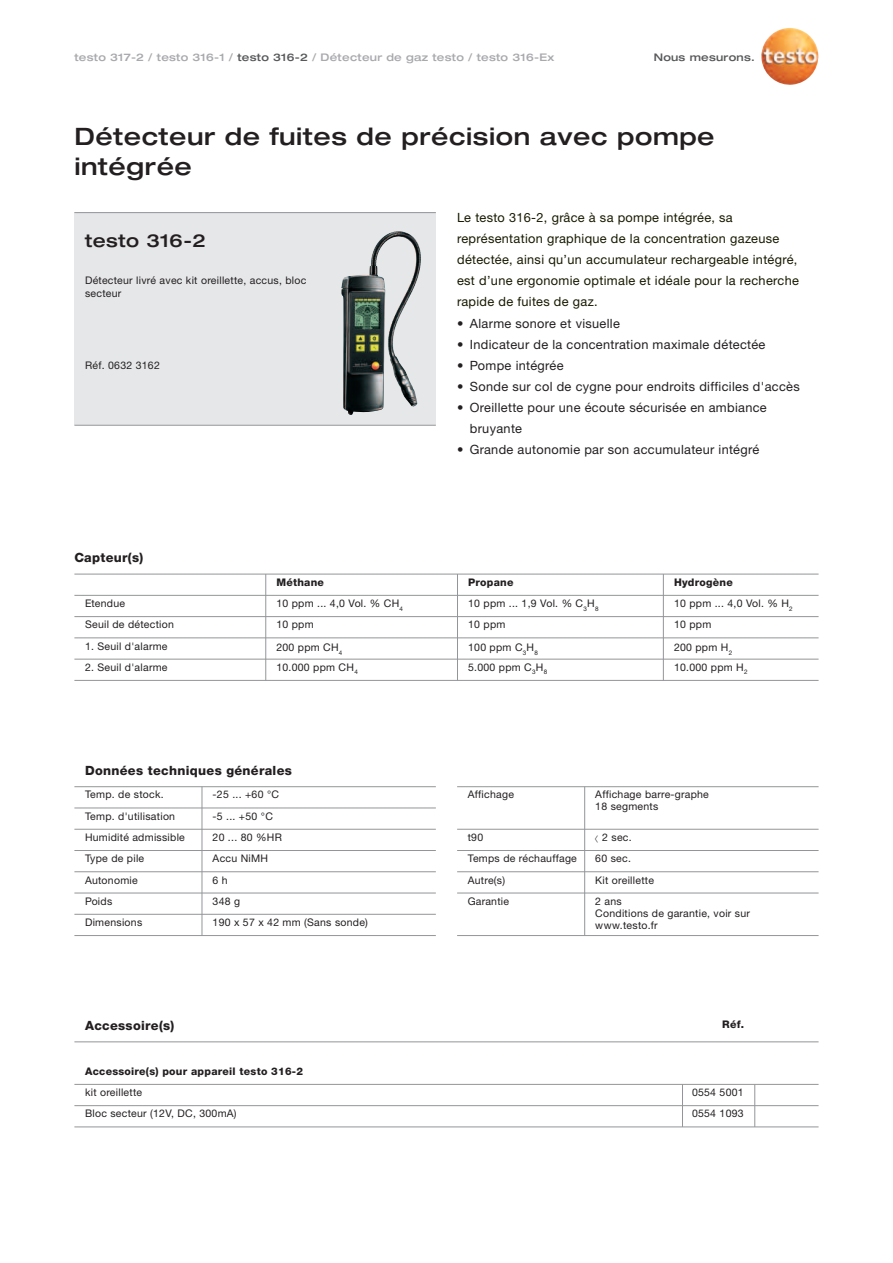
<style>
.page{position:relative;width:893px;height:1263px;background:#fff}
.page>*{position:absolute;margin:0;border:0;box-sizing:border-box;transform-origin:0 0}
.t1{font:500 expanded 24px/30px "Helvetica Neue LT Com";letter-spacing:.025em;color:#231f20}
.t2{font:500 expanded 18px "Helvetica Neue LT Com";letter-spacing:.025em;color:#231f20}
.t3{font:12.75px/21px "Helvetica Neue LTW1 G";letter-spacing:.025em;color:#231f20}
.t4{font:12.75px/21px "Helvetica Neue LTW1 G";letter-spacing:.025em;color:#191a00}
.t5{font:800 12.75px "Helvetica Neue LTW1 G";letter-spacing:.025em;color:#231f20}
.t6{font:10.5px/12px "Helvetica Neue LTW1 G";letter-spacing:.025em;color:#231f20}
.t7{font:500 expanded 10.5px "Helvetica Neue LT Com";letter-spacing:.025em;color:#a8a9ad}
.t8{font:800 10.5px "Helvetica Neue LTW1 G";letter-spacing:.025em;color:#231f20}
.t9{font:500 expanded 10.5px "Helvetica Neue LT Com";letter-spacing:.025em;color:#57585a}
.s1{color:#57585a}
.s2{font-weight:800}
</style>
<div class="page">
<div style="left:74px;top:213px;width:362px;height:212px;background:#e6e7e9"></div>
<hr style="left:74px;top:212px;width:362px;height:1px;background:#939598">
<hr style="left:74px;top:425px;width:362px;height:1px;background:#939598">
<img style="left:341px;top:231px;width:79px;height:182px">
<img style="left:761px;top:28px;width:57px;height:57px">
<hr style="left:74px;top:786px;width:362px;height:1px;background:#939598">
<hr style="left:457px;top:786px;width:362px;height:1px;background:#939598">
<hr style="left:74px;top:807px;width:362px;height:1px;background:#939598">
<hr style="left:74px;top:829px;width:362px;height:1px;background:#939598">
<hr style="left:74px;top:850px;width:362px;height:1px;background:#939598">
<hr style="left:74px;top:871px;width:362px;height:1px;background:#939598">
<hr style="left:74px;top:893px;width:362px;height:1px;background:#939598">
<hr style="left:74px;top:914px;width:362px;height:1px;background:#939598">
<hr style="left:74px;top:935px;width:362px;height:1px;background:#939598">
<hr style="left:457px;top:829px;width:362px;height:1px;background:#939598">
<hr style="left:457px;top:850px;width:362px;height:1px;background:#939598">
<hr style="left:457px;top:871px;width:362px;height:1px;background:#939598">
<hr style="left:457px;top:893px;width:362px;height:1px;background:#939598">
<hr style="left:457px;top:935px;width:362px;height:1px;background:#939598">
<hr style="left:202px;top:787px;width:1px;height:148px;background:#939598">
<hr style="left:584px;top:787px;width:1px;height:148px;background:#939598">
<hr style="left:74px;top:574px;width:745px;height:1px;background:#939598">
<hr style="left:74px;top:595px;width:745px;height:1px;background:#939598">
<hr style="left:74px;top:616px;width:745px;height:1px;background:#939598">
<hr style="left:74px;top:637px;width:745px;height:1px;background:#939598">
<hr style="left:74px;top:659px;width:745px;height:1px;background:#939598">
<hr style="left:74px;top:680px;width:745px;height:1px;background:#939598">
<hr style="left:265px;top:574px;width:1px;height:106px;background:#939598">
<hr style="left:457px;top:574px;width:1px;height:106px;background:#939598">
<hr style="left:663px;top:574px;width:1px;height:106px;background:#939598">
<hr style="left:74px;top:1041px;width:745px;height:1px;background:#939598">
<hr style="left:74px;top:1084px;width:745px;height:1px;background:#939598">
<hr style="left:74px;top:1105px;width:745px;height:1px;background:#939598">
<hr style="left:74px;top:1126px;width:745px;height:1px;background:#939598">
<svg style="left:682px;top:1085px;width:1px;height:41px"></svg>
<svg style="left:754px;top:1085px;width:1px;height:42px"></svg>
<p class="t7" style="left:74px;top:50px;width:481px">testo 317-2 / testo 316-1 / <span class="s1">testo 316-2</span> / Détecteur de gaz testo / testo 316-Ex</p>
<p class="t9" style="left:654px;top:50px;width:103px">Nous mesurons.</p>
<h1 class="t1" style="left:74px;top:120px;width:642px">Détecteur de fuites de précision avec pompe intégrée</h1>
<h2 class="t2" style="left:85px;top:229px;width:122px">testo 316-2</h2>
<p class="t6" style="left:85px;top:274px;width:223px;line-height:13.5px">Détecteur livré avec kit oreillette, accus, bloc secteur</p>
<p class="t6" style="left:85px;top:360px;width:76px">Réf. 0632 3162</p>
<p class="t5" style="left:74px;top:553px;width:70px">Capteur(s)</p>
<p class="t4" style="left:457px;top:208px;width:343px">Le testo 316-2, grâce à sa pompe intégrée, sa représentation graphique de la concentration gazeuse détectée, ainsi qu’un accumulateur rechargeable intégré, est d’une ergonomie optimale et idéale pour la recherche rapide de fuites de gaz.</p>
<p class="t3" style="left:457px;top:314px;width:164px">• Alarme sonore et visuelle</p>
<p class="t3" style="left:457px;top:335px;width:310px">• Indicateur de la concentration maximale détectée</p>
<p class="t3" style="left:457px;top:356px;width:108px">• Pompe intégrée</p>
<p class="t3" style="left:457px;top:377px;width:344px">• Sonde sur col de cygne pour endroits difficiles d'accès</p>
<p class="t3" style="left:470px;top:398px;width:298px;text-indent:-13px">• Oreillette pour une écoute sécurisée en ambiance bruyante</p>
<p class="t3" style="left:457px;top:440px;width:304px">• Grande autonomie par son accumulateur intégré</p>
<p class="t8" style="left:276px;top:578px;width:49px">Méthane</p>
<p class="t8" style="left:468px;top:578px;width:47px">Propane</p>
<p class="t6" style="left:85px;top:598px;width:42px">Etendue</p>
<p class="t6" style="left:276px;top:598px;width:128px">10 ppm ... 4,0 Vol. % CH<sub>4</sub></p>
<p class="t6" style="left:468px;top:598px;width:132px">10 ppm ... 1,9 Vol. % C<sub>3</sub>H<sub>8</sub></p>
<p class="t6" style="left:85px;top:620px;width:90px">Seuil de détection</p>
<p class="t6" style="left:276px;top:620px;width:39px">10 ppm</p>
<p class="t6" style="left:468px;top:620px;width:39px">10 ppm</p>
<p class="t6" style="left:85px;top:641px;width:84px">1. Seuil d'alarme</p>
<p class="t6" style="left:85px;top:662px;width:84px">2. Seuil d'alarme</p>
<p class="t6" style="left:276px;top:638px;width:83px;line-height:19.8px">200 ppm CH<sub>4<br></sub>10.000 ppm CH<sub>4</sub></p>
<p class="t6" style="left:468px;top:638px;width:81px;line-height:19.8px">100 ppm C<sub>3</sub>H<sub>8<br></sub>5.000 ppm C<sub>3</sub>H<sub>8</sub></p>
<p class="t6" style="left:674px;top:572px;width:120px;line-height:21.3px"><span class="s2">Hydrogène<br></span>10 ppm ... 4,0 Vol. % H<sub>2</sub></p>
<p class="t6" style="left:674px;top:642px;width:60px">200 ppm H<sub>2</sub></p>
<p class="t6" style="left:674px;top:620px;width:39px">10 ppm</p>
<p class="t6" style="left:674px;top:662px;width:75px">10.000 ppm H<sub>2</sub></p>
<p class="t5" style="left:85px;top:765px;width:208px">Données techniques générales</p>
<p class="t6" style="left:85px;top:790px;width:80px">Temp. de stock.</p>
<p class="t6" style="left:213px;top:790px;width:68px">-25 ... +60 °C</p>
<p class="t6" style="left:85px;top:832px;width:101px">Humidité admissible</p>
<p class="t6" style="left:213px;top:832px;width:71px">20 ... 80 %HR</p>
<p class="t6" style="left:85px;top:811px;width:92px">Temp. d'utilisation</p>
<p class="t6" style="left:213px;top:811px;width:62px">-5 ... +50 °C</p>
<p class="t6" style="left:85px;top:853px;width:61px">Type de pile</p>
<p class="t6" style="left:213px;top:853px;width:57px">Accu NiMH</p>
<p class="t6" style="left:85px;top:875px;width:54px">Autonomie</p>
<p class="t6" style="left:213px;top:875px;width:17px">6 h</p>
<p class="t6" style="left:85px;top:896px;width:29px">Poids</p>
<p class="t6" style="left:213px;top:896px;width:29px">348 g</p>
<p class="t6" style="left:85px;top:917px;width:59px">Dimensions</p>
<p class="t6" style="left:213px;top:917px;width:157px">190 x 57 x 42 mm (Sans sonde)</p>
<p class="t6" style="left:468px;top:790px;width:48px">Affichage</p>
<p class="t6" style="left:595px;top:790px;width:115px">Affichage barre-graphe<br>18 segments</p>
<p class="t6" style="left:468px;top:832px;width:17px">t90</p>
<p class="t6" style="left:595px;top:832px;width:38px">〈 2 sec.</p>
<p class="t6" style="left:468px;top:853px;width:111px">Temps de réchauffage</p>
<p class="t6" style="left:595px;top:853px;width:37px">60 sec.</p>
<p class="t6" style="left:468px;top:875px;width:39px">Autre(s)</p>
<p class="t6" style="left:595px;top:875px;width:60px">Kit oreillette</p>
<p class="t6" style="left:468px;top:896px;width:43px">Garantie</p>
<p class="t6" style="left:595px;top:896px;width:156px">2 ans<br>Conditions de garantie, voir sur www.testo.fr</p>
<p class="t5" style="left:85px;top:1020px;width:91px">Accessoire(s)</p>
<p class="t8" style="left:722px;top:1020px;width:23px">Réf.</p>
<p class="t8" style="left:85px;top:1067px;width:219px">Accessoire(s) pour appareil testo 316-2</p>
<p class="t6" style="left:85px;top:1087px;width:59px">kit oreillette</p>
<p class="t6" style="left:692px;top:1087px;width:53px">0554 5001</p>
<p class="t6" style="left:85px;top:1109px;width:153px">Bloc secteur (12V, DC, 300mA)</p>
<p class="t6" style="left:692px;top:1109px;width:53px">0554 1093</p>
</div>
